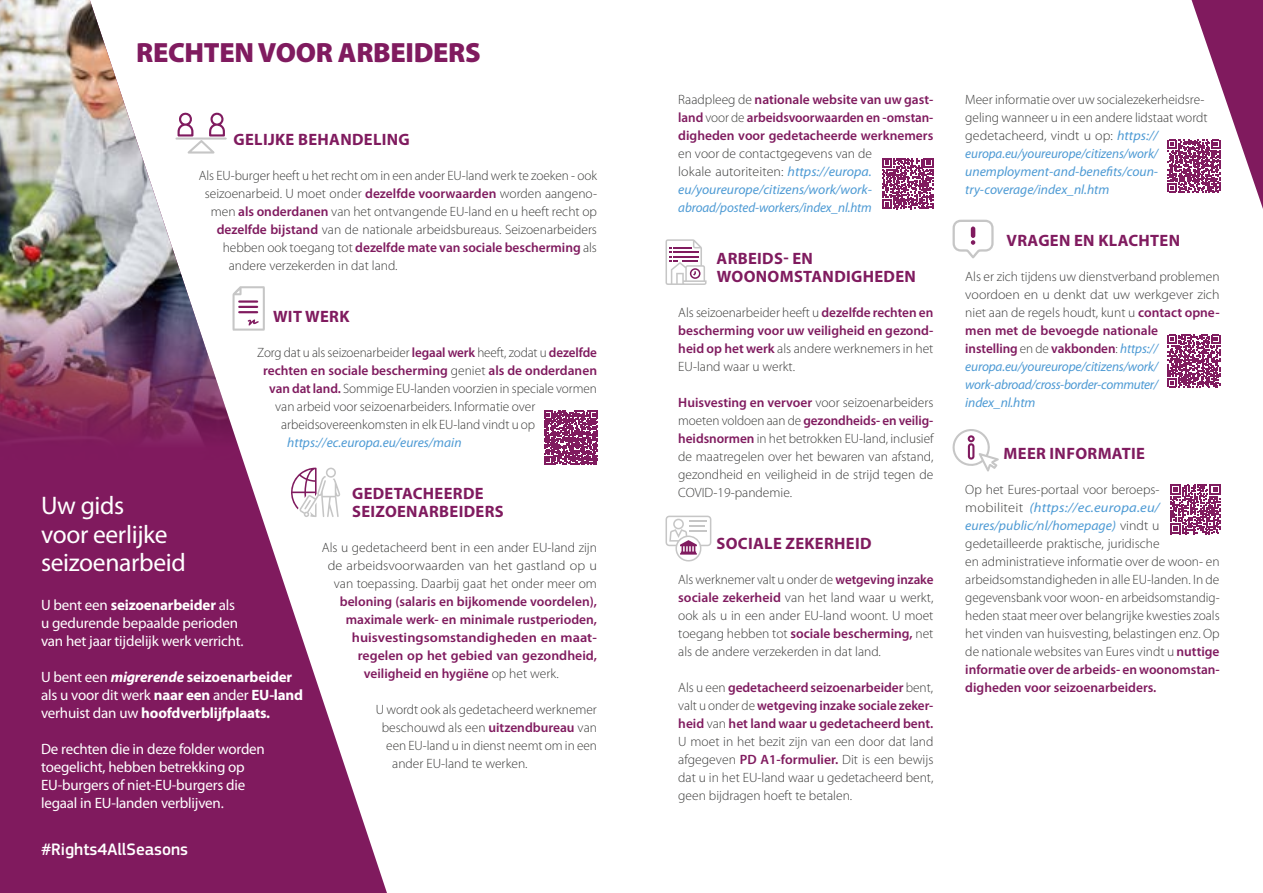
<style>
.page{position:relative;width:1263px;height:893px;background:#fff}
.page>*{position:absolute;margin:0;border:0;box-sizing:border-box;transform-origin:0 0}
.t1{font:900 27.9px "Myriad Pro";letter-spacing:-.015em;color:#801b5f}
.t2{font:25.5px/28.5px "Myriad Pro";letter-spacing:-.015em;color:#fff}
.t3{font:500 17.25px "EC Square Sans Pro";color:#fff}
.t4{font:700 16.5px/18px "Myriad Pro";letter-spacing:.02em;color:#801b5f}
.t5{font:15px/18px "Myriad Pro";letter-spacing:-.015em;color:#fff}
.t6{font:700 15px/18px "Myriad Pro";letter-spacing:-.015em;color:#fff}
.t7{font:300 13.5px/18px "Myriad Pro";color:#3c3c3b;text-align:justify}
.t8{font:600 13.5px/18px "Myriad Pro";color:#801b5f;text-align:justify}
.t9{font:italic 13.5px/18px "Myriad Pro";color:#4d9ad4;text-align:justify;scale:1.04 1}
.t10{font:600 13.5px "Myriad Pro";color:#801b5f;scale:1.06 1}
.t11{font:italic 13.5px "Myriad Pro";color:#4d9ad4}
.s1{font-weight:600;color:#801b5f}
.s2{font-weight:300;color:#3c3c3b}
.s3{font-weight:700}
.s4{font-weight:400}
.s5{font-style:italic}
.s6{font-weight:300;font-style:normal;color:#3c3c3b}
.s7{font-weight:400;font-style:italic;color:#4d9ad4}
</style>
<div class="page">
<svg style="left:0;top:459px;width:387px;height:434px;fill:#801a5e"></svg>
<img style="left:0;top:0;width:243px;height:459px">
<svg style="left:544px;top:411px;width:54px;height:54px"></svg>
<svg style="left:882px;top:158px;width:51px;height:51px"></svg>
<svg style="left:1168px;top:0;width:95px;height:209px"></svg>
<svg style="left:1168px;top:335px;width:52px;height:52px"></svg>
<svg style="left:1170px;top:484px;width:50px;height:50px"></svg>
<svg style="left:175px;top:112px;width:52px;height:42px"></svg>
<svg style="left:232px;top:286px;width:33px;height:45px"></svg>
<svg style="left:288px;top:468px;width:52px;height:49px"></svg>
<svg style="left:665px;top:239px;width:42px;height:46px"></svg>
<svg style="left:665px;top:516px;width:46px;height:46px"></svg>
<svg style="left:952px;top:220px;width:41px;height:39px"></svg>
<svg style="left:952px;top:429px;width:47px;height:42px"></svg>
<h1 class="t1" style="left:136px;top:37px;width:346px">RECHTEN VOOR ARBEIDERS</h1>
<p class="t4" style="left:234px;top:131px;width:178px">GELIJKE BEHANDELING</p>
<p class="t7" style="left:199px;top:167px;width:400px">Als EU-burger heeft u het recht om in een ander EU-land werk te zoeken - ook</p>
<p class="t7" style="left:205px;top:185px;width:394px">seizoenarbeid. U moet onder <span class="s1">dezelfde voorwaarden</span> worden aangeno-</p>
<p class="t7" style="left:211px;top:203px;width:388px">men <span class="s1">als onderdanen</span> van het ontvangende EU-land en u heeft recht op</p>
<p class="t7" style="left:217px;top:221px;width:382px"><span class="s1">dezelfde bijstand</span> van de nationale arbeidsbureaus. Seizoenarbeiders</p>
<p class="t8" style="left:223px;top:239px;width:376px"><span class="s2">hebben ook toegang tot</span> dezelfde mate van sociale bescherming <span class="s2">als</span></p>
<p class="t7" style="left:229px;top:257px;width:170px">andere verzekerden in dat land.</p>
<p class="t4" style="left:273px;top:308px;width:78px">WIT WERK</p>
<p class="t7" style="left:257px;top:344px;width:341px">Zorg dat u als seizoenarbeider <span class="s1">legaal werk</span> heeft, zodat u <span class="s1">dezelfde</span></p>
<p class="t8" style="left:263px;top:362px;width:335px">rechten en sociale bescherming <span class="s2">geniet</span> als de onderdanen</p>
<p class="t7" style="left:269px;top:380px;width:329px"><span class="s1">van dat land.</span> Sommige EU-landen voorzien in speciale vormen</p>
<p class="t7" style="left:275px;top:398px;width:261px">van arbeid voor seizoenarbeiders. Informatie over</p>
<p class="t7" style="left:281px;top:416px;width:255px">arbeidsovereenkomsten in elk EU-land vindt u op</p>
<p class="t11" style="left:287px;top:435px;width:176px">https://ec.europa.eu/eures/main</p>
<p class="t4" style="left:352px;top:485px;width:153px">GEDETACHEERDE<br>SEIZOENARBEIDERS</p>
<p class="t7" style="left:322px;top:539px;width:277px;text-align:right">Als u gedetacheerd bent in een ander EU-land zijn de arbeidsvoorwaarden van het gastland op u van toepassing. Daarbij gaat het onder meer om</p>
<p class="t8" style="left:340px;top:593px;width:259px">beloning (salaris en bijkomende voordelen),</p>
<p class="t8" style="left:346px;top:611px;width:253px">maximale werk- en minimale rustperioden,</p>
<p class="t10" style="left:352px;top:630px;width:233px">huisvestingsomstandigheden en maat-</p>
<p class="t8" style="left:358px;top:647px;width:241px">regelen op het gebied van gezondheid,</p>
<p class="t8" style="left:364px;top:665px;width:196px">veiligheid en hygiëne <span class="s2">op het werk.</span></p>
<p class="t7" style="left:376px;top:701px;width:223px">U wordt ook als gedetacheerd werknemer</p>
<p class="t7" style="left:382px;top:719px;width:217px">beschouwd als een <span class="s1">uitzendbureau</span> van</p>
<p class="t7" style="left:386px;top:737px;width:212px">een EU-land u in dienst neemt om in een</p>
<p class="t7" style="left:392px;top:755px;width:137px">ander EU-land te werken.</p>
<h2 class="t2" style="left:41px;top:492px;width:146px">Uw gids<br>voor eerlijke seizoenarbeid</h2>
<p class="t5" style="left:41px;top:596px;width:204px">U bent een <span class="s3">seizoenarbeider</span> als u gedurende bepaalde perioden van het jaar tijdelijk werk verricht.</p>
<p class="t6" style="left:41px;top:668px;width:264px"><span class="s4">U bent een</span> <span class="s5">migrerende</span> seizoenarbeider <span class="s4">als u voor dit werk</span> naar een <span class="s4">ander</span> EU-land <span class="s4">verhuist dan uw</span> hoofdverblijfplaats.</p>
<p class="t5" style="left:41px;top:740px;width:225px">De rechten die in deze folder worden toegelicht, hebben betrekking op EU-burgers of niet-EU-burgers die legaal in EU-landen verblijven.</p>
<p class="t3" style="left:41px;top:839px;width:149px">#Rights4AllSeasons</p>
<p class="t8" style="left:678px;top:90px;width:257px"><span class="s2">Raadpleeg de</span> nationale website van uw gast&shy;land <span class="s2">voor de</span> arbeidsvoorwaarden en -omstan&shy;digheden voor gedetacheerde werknemers</p>
<p class="t9" style="left:678px;top:144px;width:188px"><span class="s6">en voor de contactgegevens van de lokale autoriteiten:</span> https://europa. eu/youreurope/citizens/work/work&shy;abroad/posted-workers/index_nl.htm</p>
<p class="t4" style="left:716px;top:249px;width:201px">ARBEIDS- EN<br>WOONOMSTANDIGHEDEN</p>
<p class="t7" style="left:678px;top:303px;width:257px">Als seizoenarbeider heeft u <span class="s1">dezelfde rechten en bescherming voor uw veiligheid en gezond&shy;heid op het werk</span> als andere werknemers in het EU-land waar u werkt.</p>
<p class="t7" style="left:678px;top:393px;width:257px"><span class="s1">Huisvesting en vervoer</span> voor seizoenarbeiders moeten voldoen aan de <span class="s1">gezondheids- en veilig&shy;heidsnormen</span> in het betrokken EU-land, inclusief de maatregelen over het bewaren van afstand, gezondheid en veiligheid in de strijd tegen de COVID-19-pandemie.</p>
<p class="t4" style="left:716px;top:534px;width:157px">SOCIALE ZEKERHEID</p>
<p class="t7" style="left:678px;top:570px;width:257px">Als werknemer valt u onder de <span class="s1">wetgeving inzake sociale zekerheid</span> van het land waar u werkt, ook als u in een ander EU-land woont. U moet toegang hebben tot <span class="s1">sociale bescherming,</span> net als de andere verzekerden in dat land.</p>
<p class="t7" style="left:678px;top:678px;width:257px">Als u een <span class="s1">gedetacheerd seizoenarbeider</span> bent, valt u onder de <span class="s1">wetgeving inzake sociale zeker&shy;heid</span> van <span class="s1">het land waar u gedetacheerd bent.<br></span>U moet in het bezit zijn van een door dat land afgegeven <span class="s1">PD A1-formulier.</span> Dit is een bewijs dat u in het EU-land waar u gedetacheerd bent, geen bijdragen hoeft te betalen.</p>
<p class="t7" style="left:965px;top:90px;width:244px;text-align:left">Meer informatie over uw socialezekerheidsre&shy;geling wanneer u in een andere lidstaat wordt gedetacheerd, vindt u op: <span class="s7">https:// europa.eu/youreurope/citizens/work/ unemployment-and-benefits/coun&shy;try-coverage/index_nl.htm</span></p>
<p class="t4" style="left:1006px;top:231px;width:175px">VRAGEN EN KLACHTEN</p>
<p class="t7" style="left:965px;top:267px;width:256px;text-align:left">Als er zich tijdens uw dienstverband problemen voordoen en u denkt dat uw werkgever zich niet aan de regels houdt, kunt u <span class="s1">contact opne&shy;men met de bevoegde nationale<br>instelling</span> en de <span class="s1">vakbonden</span>: <span class="s7">https:// europa.eu/youreurope/citizens/work/ work-abroad/cross-border-commuter/ index_nl.htm</span></p>
<p class="t4" style="left:1003px;top:444px;width:143px">MEER INFORMATIE</p>
<p class="t7" style="left:965px;top:480px;width:256px;text-align:left">Op het Eures-portaal voor beroeps&shy;mobiliteit <span class="s7">(https://ec.europa.eu/ eures/public/nl/homepage)</span> vindt u gedetailleerde praktische, juridische<br>en administratieve informatie over de woon- en arbeidsomstandigheden in alle EU-landen. In de gegevensbank voor woon- en arbeidsomstandig&shy;heden staat meer over belangrijke kwesties zoals het vinden van huisvesting, belastingen enz. Op de nationale websites van Eures vindt u <span class="s1">nuttige informatie over de arbeids- en woonomstan&shy;digheden voor seizoenarbeiders.</span></p>
</div>
